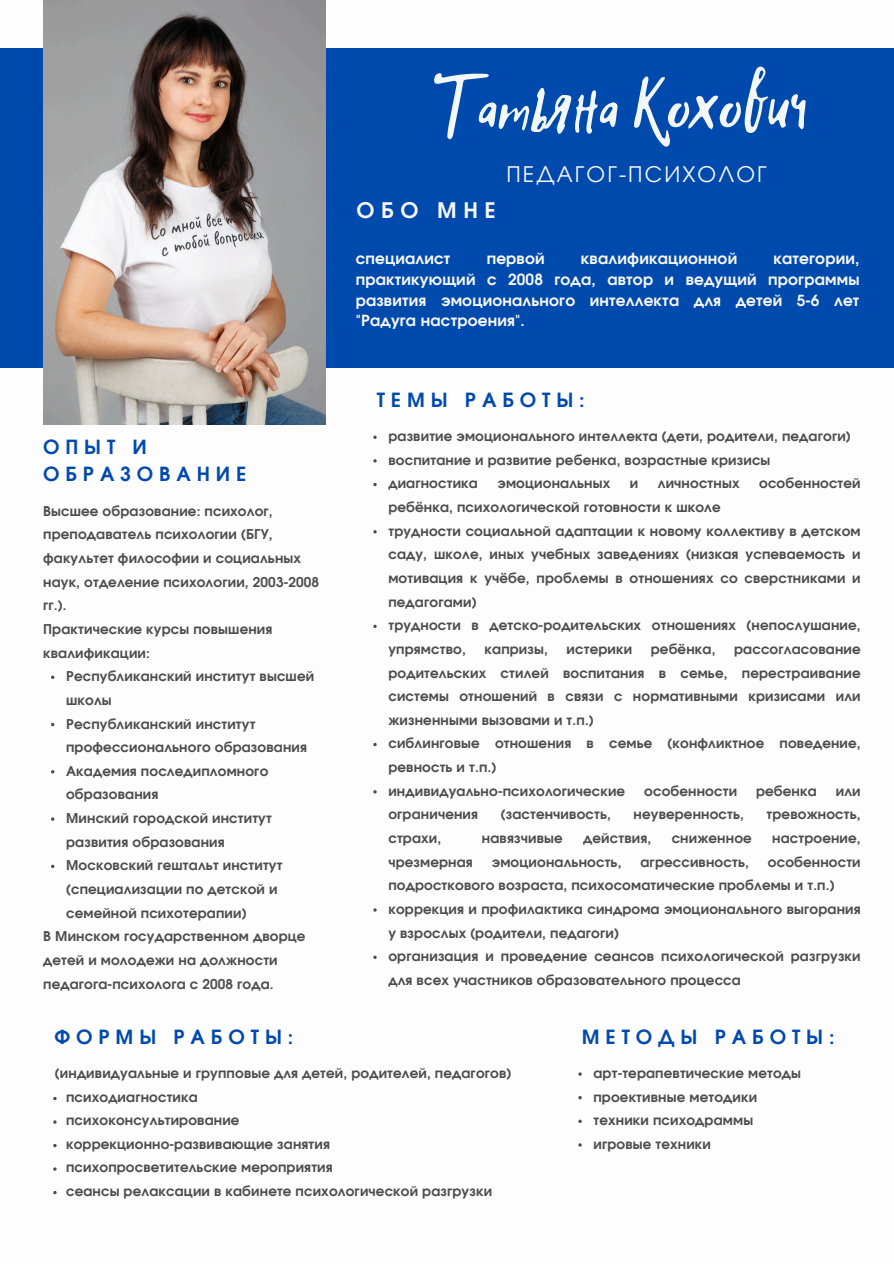
<style>
.page{position:relative;width:894px;height:1264px;background:#fff}
.page>*{position:absolute;margin:0;border:0;box-sizing:border-box;transform-origin:0 0}
.t1{font:75px "Hitch Hike";color:#f3f7f7}
.t2{font:21.45px "Evolventa";letter-spacing:.1em;color:#f8f8f8}
.t3{font:700 21.45px "Evolventa";letter-spacing:.3em;color:#f8f8f8}
.t4{font:700 19.5px/27px "Evolventa";letter-spacing:.3em;color:#004aad}
.t5{font:700 15.3px/20.7px "Evolventa";letter-spacing:.015em;color:#f8f8f8;text-align:justify}
.t6{font:700 13.5px/23.7px "Evolventa";letter-spacing:.015em;color:#4d4d50}
</style>
<div class="page">
<div style="left:0;top:48px;width:893px;height:320px;background:#004aad"></div>
<img style="left:43px;top:0;width:283px;height:424px">
<svg style="left:51px;top:675px;width:3px;height:4px"></svg>
<svg style="left:53px;top:1096px;width:4px;height:4px"></svg>
<svg style="left:53px;top:1143px;width:4px;height:4px"></svg>
<svg style="left:53px;top:1191px;width:4px;height:3px"></svg>
<p class="t1" style="left:431px;top:59px;width:377px">Татьяна Кохович</p>
<p class="t2" style="left:506px;top:165px;width:262px">ПЕДАГОГ-ПСИХОЛОГ</p>
<p class="t3" style="left:356px;top:201px;width:140px">ОБО МНЕ</p>
<h1 class="t5" style="left:355px;top:249px;width:96px">специалист</h1>
<h1 class="t5" style="left:486px;top:249px;width:59px">первой</h1>
<h1 class="t5" style="left:580px;top:249px;width:158px">квалификационной</h1>
<h1 class="t5" style="left:355px;top:249px;width:505px;text-indent:417px">категории, практикующий с 2008 года, автор и ведущий программы развития эмоционального интеллекта для детей 5-6 лет "Радуга настроения".</h1>
<h5 class="t4" style="left:376px;top:388px;width:209px">ТЕМЫ РАБОТЫ:</h5>
<h2 class="t6" style="left:388px;top:425px;width:463px">развитие эмоционального интеллекта (дети, родители, педагоги)</h2>
<h5 class="t6" style="left:388px;top:449px;width:383px">воспитание и развитие ребенка, возрастные кризисы</h5>
<p class="t6" style="left:388px;top:472px;width:91px">диагностика</p>
<p class="t6" style="left:497px;top:472px;width:114px">эмоциональных</p>
<p class="t6" style="left:629px;top:472px;width:10px">и</p>
<p class="t6" style="left:657px;top:472px;width:83px">личностных</p>
<p class="t6" style="left:758px;top:472px;width:103px">особенностей</p>
<p class="t6" style="left:388px;top:496px;width:334px">ребёнка, психологической готовности к школе</p>
<p class="t6" style="left:388px;top:520px;width:473px;text-align:justify">трудности социальной адаптации к новому коллективу в детском саду, школе, иных учебных заведениях (низкая успеваемость и мотивация к учёбе, проблемы в отношениях со сверстниками и педагогами)</p>
<p class="t6" style="left:388px;top:614px;width:473px">трудности в детско-родительских отношениях (непослушание, упрямство,</p>
<h3 class="t4" style="left:43px;top:435px;width:205px">ОПЫТ И<br>ОБРАЗОВАНИЕ</h3>
<h2 class="t6" style="left:43px;top:500px;width:277px">Высшее образование: психолог, преподаватель психологии (БГУ, факультет философии и социальных наук, отделение психологии, 2003-2008 гг.).<br>Практические курсы повышения квалификации:</h2>
<h4 class="t6" style="left:66px;top:665px;width:249px">Республиканский институт высшей школы</h4>
<h2 class="t6" style="left:66px;top:712px;width:242px">Республиканский институт профессионального образования</h2>
<p class="t6" style="left:66px;top:760px;width:204px">Академия последипломного образования</p>
<p class="t6" style="left:66px;top:807px;width:207px">Минский городской институт развития образования</p>
<p class="t6" style="left:66px;top:854px;width:218px">Московский гештальт институт (специализации по детской и семейной психотерапии)</p>
<p class="t6" style="left:43px;top:925px;width:264px">В Минском государственном дворце детей и молодежи на должности педагога-психолога с 2008 года.</p>
<p class="t4" style="left:54px;top:1024px;width:240px">ФОРМЫ РАБОТЫ:</p>
<p class="t6" style="left:55px;top:1062px;width:458px">(индивидуальные и групповые для детей, родителей, педагогов)</p>
<p class="t6" style="left:66px;top:1085px;width:133px">психодиагностика</p>
<p class="t6" style="left:66px;top:1109px;width:175px">психоконсультирование</p>
<p class="t6" style="left:66px;top:1132px;width:265px">коррекционно-развивающие занятия</p>
<h2 class="t6" style="left:66px;top:1156px;width:268px">психопросветительские мероприятия</h2>
<h5 class="t6" style="left:66px;top:1179px;width:427px">сеансы релаксации в кабинете психологической разгрузки</h5>
<p class="t6" style="left:484px;top:638px;width:65px">капризы,</p>
<p class="t6" style="left:566px;top:638px;width:67px">истерики</p>
<p class="t6" style="left:650px;top:638px;width:66px">ребёнка,</p>
<p class="t6" style="left:388px;top:638px;width:473px;text-align:justify;text-indent:345px">рассогласование родительских стилей воспитания в семье, перестраивание системы отношений в связи с нормативными кризисами или жизненными вызовами и т.п.)</p>
<p class="t6" style="left:388px;top:732px;width:473px">сиблинговые отношения в семье (конфликтное поведение, ревность и т.п.)</p>
<p class="t6" style="left:388px;top:779px;width:238px">индивидуально-психологические</p>
<p class="t6" style="left:644px;top:779px;width:94px">особенности</p>
<p class="t6" style="left:756px;top:779px;width:62px">ребенка</p>
<p class="t6" style="left:835px;top:779px;width:26px">или</p>
<p class="t6" style="left:388px;top:803px;width:91px">ограничения</p>
<p class="t6" style="left:500px;top:803px;width:112px">(застенчивость,</p>
<p class="t6" style="left:633px;top:803px;width:112px">неуверенность,</p>
<p class="t6" style="left:766px;top:803px;width:96px">тревожность,</p>
<p class="t6" style="left:388px;top:827px;width:54px">страхи,</p>
<p class="t6" style="left:482px;top:827px;width:82px">навязчивые</p>
<p class="t6" style="left:583px;top:827px;width:69px">действия,</p>
<p class="t6" style="left:671px;top:827px;width:82px">сниженное</p>
<p class="t6" style="left:772px;top:827px;width:90px">настроение,</p>
<p class="t6" style="left:388px;top:850px;width:86px">чрезмерная</p>
<p class="t6" style="left:491px;top:850px;width:131px">эмоциональность,</p>
<p class="t6" style="left:640px;top:850px;width:110px">агрессивность,</p>
<p class="t6" style="left:388px;top:850px;width:473px;text-indent:379px">особенности подросткового возраста, психосоматические проблемы и т.п.)</p>
<h2 class="t6" style="left:388px;top:898px;width:473px">коррекция и профилактика синдрома эмоционального выгорания у взрослых (родители, педагоги)</h2>
<p class="t6" style="left:388px;top:945px;width:473px">организация и проведение сеансов психологической разгрузки для всех участников образовательного процесса</p>
<p class="t4" style="left:581px;top:1024px;width:254px">МЕТОДЫ РАБОТЫ:</p>
<p class="t6" style="left:593px;top:1062px;width:209px">арт-терапевтические методы</p>
<p class="t6" style="left:593px;top:1085px;width:165px">проективные методики</p>
<p class="t6" style="left:593px;top:1109px;width:161px">техники психодраммы</p>
<p class="t6" style="left:593px;top:1132px;width:119px">игровые техники</p>
</div>
